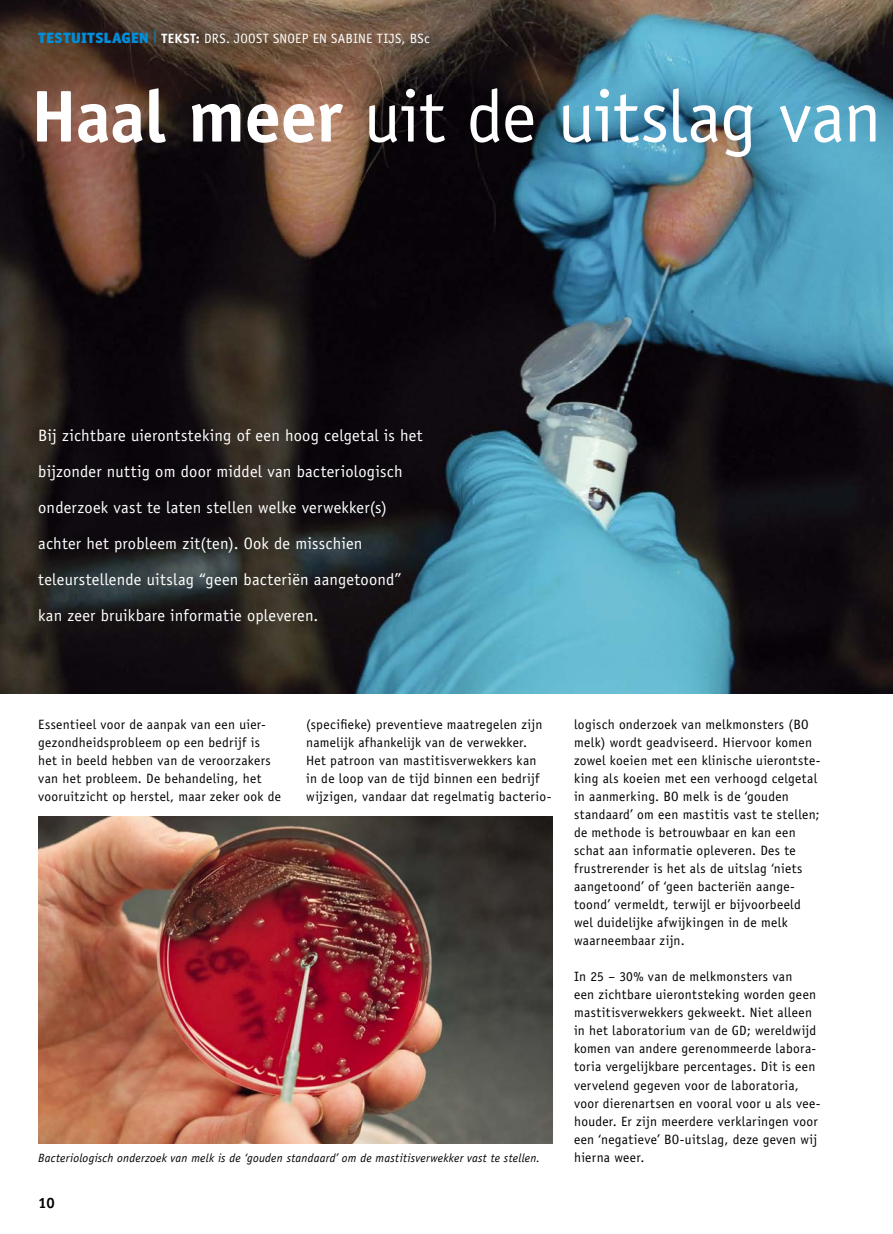
<style>
.page{position:relative;width:893px;height:1234px;background:#fff}
.page>*{position:absolute;margin:0;border:0;box-sizing:border-box;transform-origin:0 0}
.t1{font:73.5px "Officina Sans Std";letter-spacing:-.015em;color:#fff}
.t2{font:16.5px/36px "Officina Sans Std";letter-spacing:.015em;color:#fff}
.t3{font:900 15px "Officina Sans ITC Std";color:#008edb}
.t4{font:700 15px "Officina Sans Std";color:#000}
.t5{font:13.5px/18px "Officina Sans Std";letter-spacing:.02em;color:#000}
.t6{font:13.5px "Officina Sans Std";letter-spacing:.02em;color:#fff}
.t7{font:italic 12px "Officina Sans Std";letter-spacing:.02em;color:#000}
.s1{font-weight:700}
</style>
<div class="page">
<img style="left:0;top:0;width:893px;height:693px">
<img style="left:38px;top:816px;width:515px;height:327px">
<p class="t3" style="left:38px;top:28px;width:10px">TESTUITS</p>
<p class="t3" style="left:104px;top:28px;width:28px">LAGEN</p>
<p class="t6" style="left:153px;top:30px;width:278px"><sup>|</sup> <span class="s1">tekst:</span> DRS. JOOST SNOEP EN SABINE TIJS, BSc</p>
<h1 class="t1" style="left:31px;top:74px;width:852px"><span class="s1">Haal meer</span> uit de uitslag van</h1>
<p class="t2" style="left:38px;top:417px;width:386px">Bij zichtbare uierontsteking of een hoog celgetal is het bijzonder nuttig om door middel van bacteriologisch onderzoek vast te laten stellen welke verwekker(s) achter het probleem zit(ten). Ook de misschien teleurstellende uitslag “geen bacteriën aangetoond” kan zeer bruikbare informatie opleveren.</p>
<p class="t5" style="left:38px;top:715px;width:244px">Essentieel voor de aanpak van een uier&shy;gezondheidsprobleem op een bedrijf is het in beeld hebben van de veroorzakers van het probleem. De behandeling, het vooruitzicht op herstel, maar zeker ook de</p>
<p class="t5" style="left:306px;top:715px;width:247px">(specifieke) preventieve maatregelen zijn namelijk afhankelijk van de verwekker.<br>Het patroon van mastitisverwekkers kan<br>in de loop van de tijd binnen een bedrijf wijzigen, vandaar dat regelmatig bacterio-</p>
<p class="t5" style="left:574px;top:715px;width:248px">logisch onderzoek van melkmonsters (BO melk) wordt geadviseerd. Hiervoor komen zowel koeien met een klinische uierontste&shy;king als koeien met een verhoogd celgetal in aanmerking. BO melk is de ‘gouden standaard’ om een mastitis vast te stellen; de methode is betrouwbaar en kan een schat aan informatie opleveren. Des te frustrerender is het als de uitslag ‘niets aangetoond’ of ‘geen bacteriën aange&shy;toond’ vermeldt, terwijl er bijvoorbeeld wel duidelijke afwijkingen in de melk waarneembaar zijn.</p>
<p class="t5" style="left:574px;top:967px;width:248px">In 25 – 30% van de melkmonsters van<br>een zichtbare uierontsteking worden geen mastitisverwekkers gekweekt. Niet alleen in het laboratorium van de GD; wereldwijd komen van andere gerenommeerde labora&shy;toria vergelijkbare percentages. Dit is een vervelend gegeven voor de laboratoria, voor dierenartsen en vooral voor u als vee&shy;houder. Er zijn meerdere verklaringen voor een ‘negatieve’ BO-uitslag, deze geven wij hierna weer.</p>
<p class="t7" style="left:38px;top:1150px;width:503px">Bacteriologisch onderzoek van melk is de ‘gouden standaard’ om de mastitisverwekker vast te stellen.</p>
<p class="t4" style="left:38px;top:1193px;width:18px">10</p>
</div>
